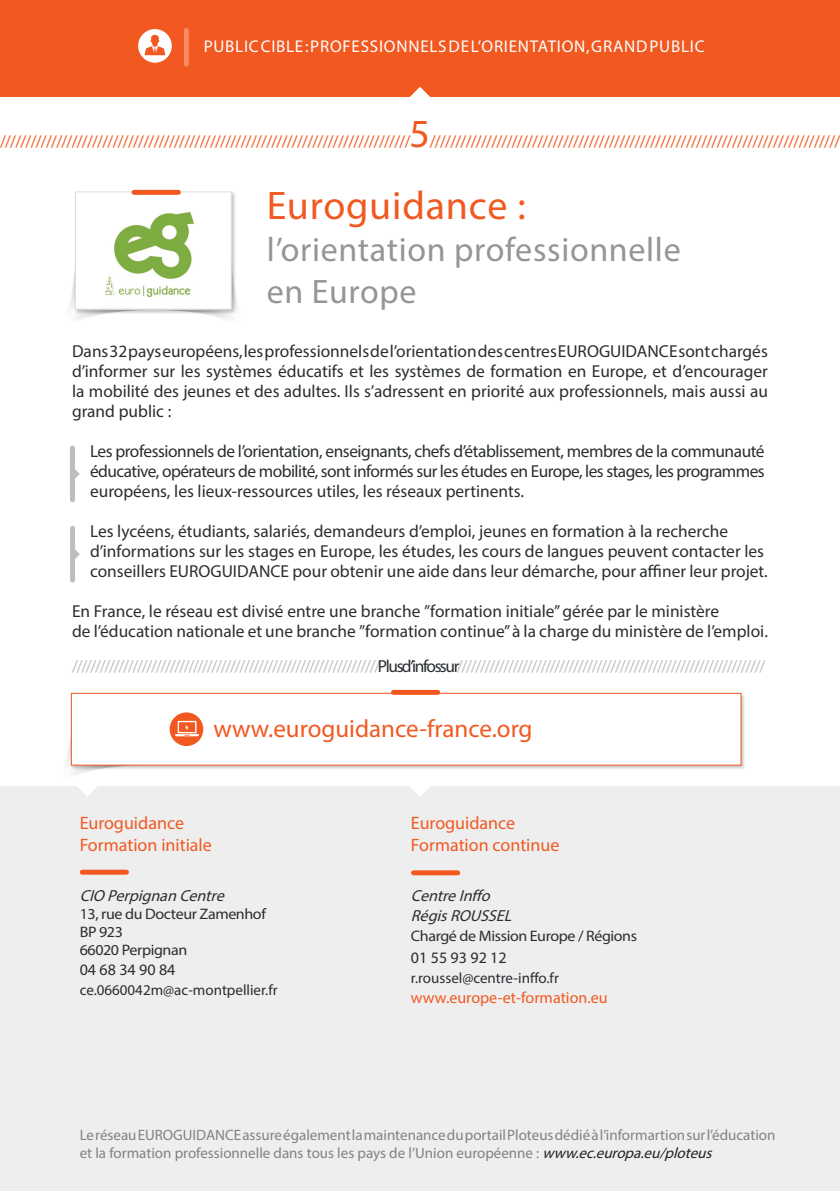
<style>
.page{position:relative;width:840px;height:1191px;background:#fff}
.page>*{position:absolute;margin:0;border:0;box-sizing:border-box;transform-origin:0 0}
.t1{font:40px "Myriad Pro";letter-spacing:.02em;color:#f15921}
.t2{font:34px "Myriad Pro";letter-spacing:.02em;color:#939598}
.t3{font:25px "Myriad Pro";color:#f15921}
.t4{font:18px "Myriad Pro";color:#f15921}
.t5{font:17.4px/20px "Myriad Pro";color:#2a2e31;text-align:justify}
.t6{font:17.4px "Myriad Pro";letter-spacing:-.075em;color:#bcbdc0}
.t7{font:17px "Myriad Pro";color:#f15921}
.t8{font:17px "Myriad Pro";letter-spacing:.045em;color:#fff}
.t9{font:italic 16px "Myriad Pro";color:#2a2e31}
.t10{font:16px "Myriad Pro";color:#f15921}
.t11{font:16px "Myriad Pro";color:#2a2e31}
.t12{font:15.2px "Myriad Pro";letter-spacing:-.025em;color:#2a2e31;scale:1.05 1}
.t13{font:15px/18px "Myriad Pro";color:#808285}
.t14{font:15px "Myriad Pro";color:#2a2e31}
.s1{color:#2a2e31}
.s2{font-style:italic;color:#231f20}
</style>
<div class="page">
<div style="left:0;top:786px;width:839px;height:405px;background:#eeeeef"></div>
<svg style="left:77px;top:786px;width:20px;height:10px"></svg>
<svg style="left:410px;top:786px;width:20px;height:10px"></svg>
<div style="left:0;top:0;width:839px;height:96px;background:#f15921"></div>
<img style="left:70px;top:280px;width:32px;height:39px">
<div style="left:74px;top:191px;width:162px;height:123px;background:#231f20;opacity:.25"></div>
<div style="left:75px;top:191px;width:157px;height:118px;background:#fff;border:1px solid #dcdddf"></div>
<div style="left:134px;top:190px;width:44px;height:5px;background:#f15921"></div>
<svg style="left:404px;top:87px;width:31px;height:10px"></svg>
<svg style="left:138px;top:29px;width:34px;height:34px"></svg>
<svg style="left:145px;top:35px;width:20px;height:20px"></svg>
<div style="left:184px;top:30px;width:5px;height:34px;background:#f58a63"></div>
<img style="left:106px;top:212px;width:87px;height:84px">
<div style="left:70px;top:448px;width:5px;height:52px;background:#bcbdc0"></div>
<svg style="left:75px;top:469px;width:5px;height:10px"></svg>
<div style="left:70px;top:528px;width:5px;height:52px;background:#bcbdc0"></div>
<svg style="left:75px;top:549px;width:5px;height:10px"></svg>
<img style="left:67px;top:742px;width:27px;height:32px">
<div style="left:70px;top:693px;width:674px;height:77px;background:#231f20;opacity:.25"></div>
<div style="left:71px;top:693px;width:669px;height:72px;background:#fff;border:1px solid #f15921"></div>
<div style="left:393px;top:690px;width:44px;height:5px;background:#f15921"></div>
<svg style="left:169px;top:712px;width:34px;height:34px"></svg>
<svg style="left:175px;top:721px;width:24px;height:15px"></svg>
<div style="left:82px;top:869px;width:44px;height:5px;background:#f15921"></div>
<div style="left:413px;top:870px;width:44px;height:5px;background:#f15921"></div>
<p class="t8" style="left:203px;top:36px;width:502px">PUBLIC CIBLE : PROFESSIONNELS DE L’ORIENTATION, GRAND PUBLIC</p>
<p class="t1" style="left:409px;top:109px;width:22px">5</p>
<p class="t7" style="left:0;top:131px;width:412px">////////////////////////////////////////////////////////////////////////////////</p>
<p class="t7" style="left:429px;top:131px;width:412px">////////////////////////////////////////////////////////////////////////////////</p>
<p class="t1" style="left:266px;top:181px;width:260px">Euroguidance :</p>
<p class="t2" style="left:266px;top:229px;width:415px">l’orientation professionnelle</p>
<p class="t2" style="left:266px;top:271px;width:151px">en Europe</p>
<p class="t5" style="left:72px;top:341px;width:697px">Dans 32 pays européens, les professionnels de l’orientation des centres EUROGUIDANCE sont chargés d’informer sur les systèmes éducatifs et les systèmes de formation en Europe, et d’encourager la mobilité des jeunes et des adultes. Ils s’adressent en priorité aux professionnels, mais aussi au grand public :</p>
<p class="t5" style="left:90px;top:441px;width:675px">Les professionnels de l’orientation, enseignants, chefs d’établissement, membres de la communauté éducative, opérateurs de mobilité, sont informés sur les études en Europe, les stages, les programmes européens, les lieux-ressources utiles, les réseaux pertinents.</p>
<p class="t5" style="left:90px;top:521px;width:639px">Les lycéens, étudiants, salariés, demandeurs d’emploi, jeunes en formation à la recherche</p>
<p class="t5" style="left:90px;top:541px;width:679px">d’informations sur les stages en Europe, les études, les cours de langues peuvent contacter les conseillers EUROGUIDANCE pour obtenir une aide dans leur démarche, pour affiner leur projet.</p>
<p class="t5" style="left:72px;top:601px;width:648px">En France, le réseau est divisé entre une branche ”formation initiale” gérée par le ministère</p>
<p class="t5" style="left:72px;top:621px;width:697px">de l’éducation nationale et une branche ”formation continue” à la charge du ministère de l’emploi.</p>
<p class="t6" style="left:72px;top:655px;width:694px">////////////////////////////////////////////////////////////////// <span class="s1">Plus d’infos sur</span>//////////////////////////////////////////////////////////////////</p>
<p class="t3" style="left:213px;top:713px;width:320px">www.euroguidance-france.org</p>
<p class="t4" style="left:80px;top:812px;width:106px">Euroguidance</p>
<p class="t4" style="left:80px;top:834px;width:134px">Formation initiale</p>
<p class="t9" style="left:80px;top:886px;width:150px">CIO PerpignanCentre</p>
<p class="t12" style="left:80px;top:905px;width:179px">13, rue du Docteur Zamenhof</p>
<p class="t12" style="left:80px;top:923px;width:43px">BP 923</p>
<p class="t12" style="left:80px;top:941px;width:104px">66020 Perpignan</p>
<p class="t11" style="left:80px;top:960px;width:97px">04 68 34 90 84</p>
<p class="t14" style="left:80px;top:981px;width:199px">ce.0660042m@ac-montpellier.fr</p>
<p class="t4" style="left:411px;top:812px;width:106px">Euroguidance</p>
<p class="t4" style="left:411px;top:834px;width:150px">Formation continue</p>
<p class="t9" style="left:411px;top:886px;width:85px">CentreInffo</p>
<p class="t9" style="left:411px;top:906px;width:107px">RégisROUSSEL</p>
<p class="t12" style="left:411px;top:927px;width:217px">Chargé de Mission Europe / Régions</p>
<p class="t11" style="left:411px;top:948px;width:97px">01 55 93 92 12</p>
<p class="t14" style="left:411px;top:969px;width:149px">r.roussel@centre-inffo.fr</p>
<p class="t10" style="left:411px;top:988px;width:198px">www.europe-et-formation.eu</p>
<p class="t13" style="left:80px;top:1125px;width:697px">Le réseau EUROGUIDANCE assure également la maintenance du portail Ploteus dédié à l’informartion sur l’éducation et la formation professionnelle dans tous les pays de l’Union européenne : <span class="s2">www.ec.europa.eu/ploteus</span></p>
</div>
